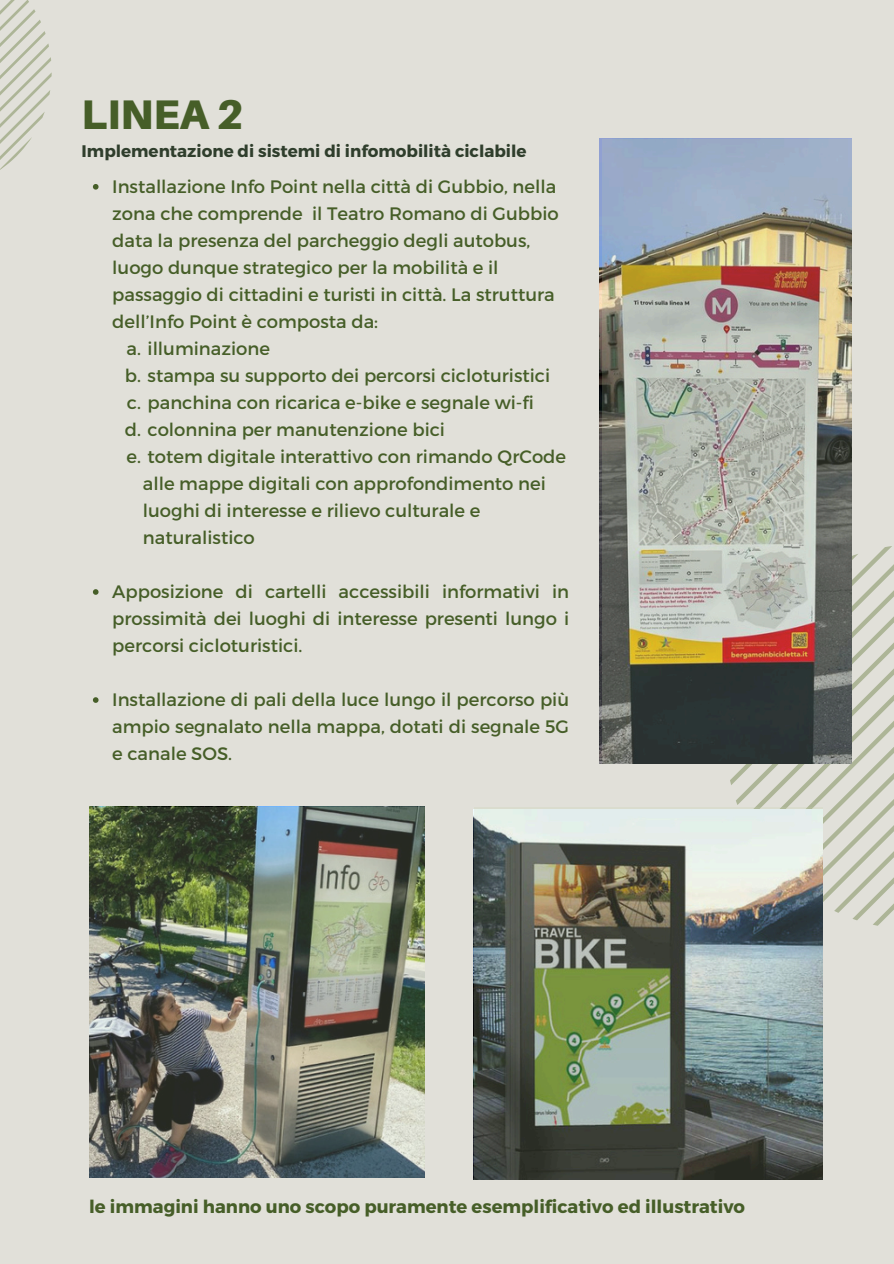
<style>
.page{position:relative;width:894px;height:1264px;background:#fff}
.page>*{position:absolute;margin:0;border:0;box-sizing:border-box;transform-origin:0 0}
.t1{font:900 41.4px "Aileron";color:#465e28}
.t2{font:18px/27px "Montserrat";color:#465e28}
.t3{font:700 18px "Montserrat";color:#465e28}
.t4{font:700 16.8px "Montserrat";color:#2f3e2c}
</style>
<div class="page">
<div style="left:0;top:0;width:893px;height:1263px;background:#e1e0d9"></div>
<svg style="left:0;top:0;width:51px;height:170px"></svg>
<svg style="left:730px;top:544px;width:163px;height:386px"></svg>
<svg style="left:93px;top:184px;width:5px;height:6px"></svg>
<svg style="left:93px;top:589px;width:5px;height:6px"></svg>
<svg style="left:93px;top:697px;width:5px;height:6px"></svg>
<img style="left:601px;top:139px;width:250px;height:625px">
<img style="left:473px;top:807px;width:349px;height:372px">
<img style="left:89px;top:807px;width:336px;height:370px">
<h1 class="t1" style="left:82px;top:89px;width:164px">LINEA 2</h1>
<p class="t4" style="left:82px;top:140px;width:446px">Implementazione di sistemi di infomobilità ciclabile</p>
<p class="t2" style="left:112px;top:172px;width:448px">Installazione Info Point nella città di Gubbio, nella zona che comprende il Teatro Romano di Gubbio data la presenza del parcheggio degli autobus, luogo dunque strategico per la mobilità e il passaggio di cittadini e turisti in città. La struttura dell’Info Point è composta da:</p>
<h2 class="t2" style="left:126px;top:334px;width:145px">a. illuminazione</h2>
<p class="t2" style="left:125px;top:361px;width:426px">b. stampa su supporto dei percorsi cicloturistici</p>
<p class="t2" style="left:127px;top:388px;width:408px">c. panchina con ricarica e-bike e segnale wi-fi</p>
<p class="t2" style="left:125px;top:415px;width:321px">d. colonnina per manutenzione bici</p>
<p class="t2" style="left:143px;top:442px;width:424px;text-indent:-16px">e. totem digitale interattivo con rimando QrCode alle mappe digitali con approfondimento nei luoghi di interesse e rilievo culturale e naturalistico</p>
<p class="t2" style="left:112px;top:577px;width:458px;text-align:justify">Apposizione di cartelli accessibili informativi in prossimità dei luoghi di interesse presenti lungo i percorsi cicloturistici.</p>
<p class="t2" style="left:112px;top:685px;width:458px;text-align:justify">Installazione di pali della luce lungo il percorso più ampio segnalato nella mappa, dotati di segnale 5G e canale SOS.</p>
<p class="t3" style="left:89px;top:1194px;width:657px">le immagini hanno uno scopo puramente esemplificativo ed illustrativo</p>
</div>
